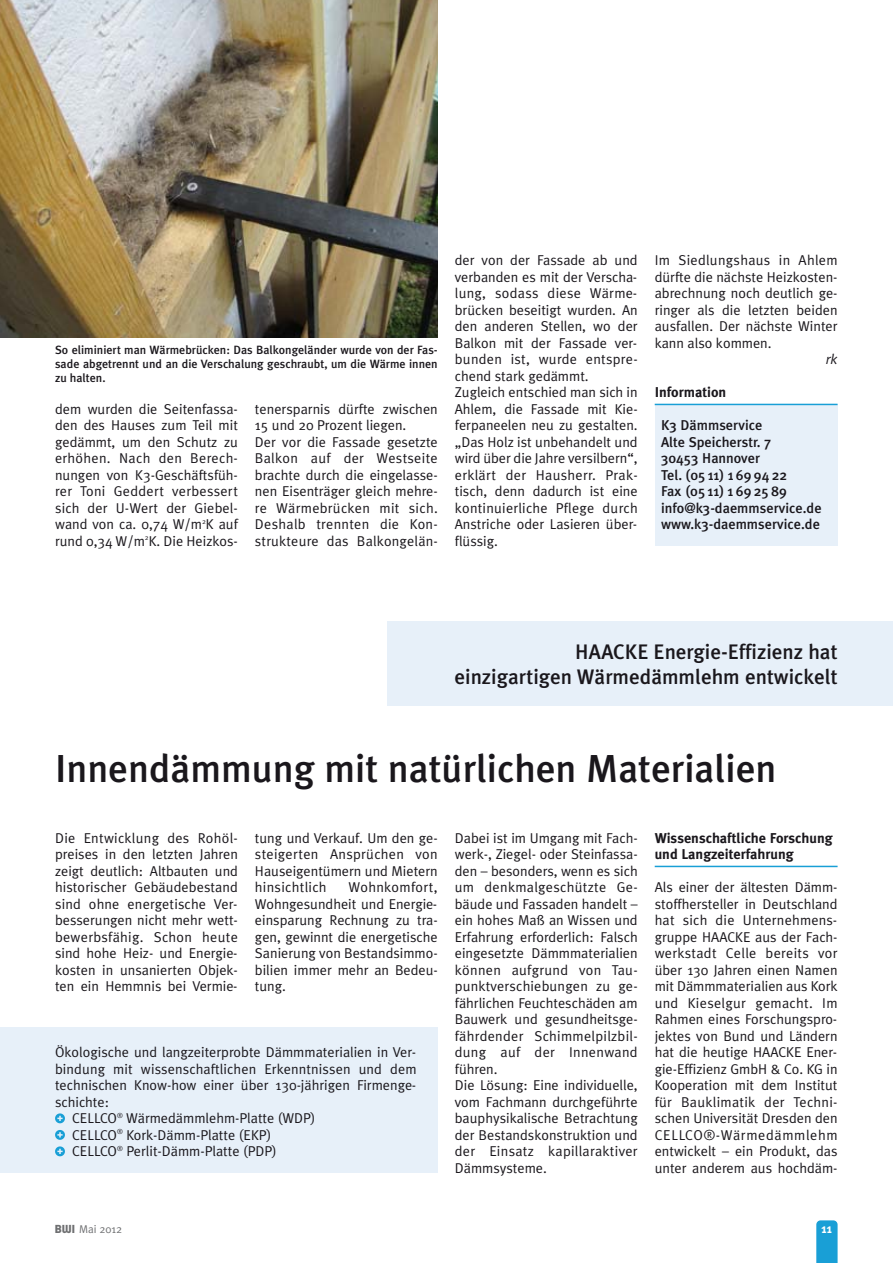
<style>
.page{position:relative;width:893px;height:1263px;background:#fff}
.page>*{position:absolute;margin:0;border:0;box-sizing:border-box;transform-origin:0 0}
.t1{font:500 39px "Meta Plus";color:#1a171c}
.t2{font:500 21px/24.8px "Meta Plus";color:#1a171c;text-align:right}
.t3{font:14.25px/16.5px "Meta Plus Normal";color:#1a171c;text-align:justify}
.t4{font:500 14.25px/16.5px "Meta Plus";color:#1a171c}
.t5{font:700 14.25px/16.5px "Meta Plus";color:#1a171c}
.t6{font:italic 14.25px "Meta Plus Normal";color:#1a171c}
.t7{font:700 12.75px "Meta Plus";color:#fff}
.t8{font:500 12px/14.2px "Meta Plus";color:#1a171c;text-align:justify}
.t9{font:11.25px "Meta Plus Normal";color:#6f7072}
.s1{font-family:"Expressa";font-weight:700}
</style>
<div class="page">
<div style="left:387px;top:621px;width:506px;height:85px;background:#e7f0f9"></div>
<div style="left:655px;top:405px;width:182px;height:141px;background:#e7f0f9"></div>
<svg style="left:816px;top:1220px;width:21px;height:43px"></svg>
<hr style="left:655px;top:404px;width:182px;height:1px;background:#199fd6">
<img style="left:0;top:0;width:438px;height:338px">
<hr style="left:655px;top:866px;width:182px;height:1px;background:#199fd6">
<div style="left:0;top:1027px;width:438px;height:146px;background:#e7f0f9"></div>
<svg style="left:55px;top:1146px;width:10px;height:10px"></svg>
<svg style="left:55px;top:1130px;width:10px;height:10px"></svg>
<svg style="left:55px;top:1113px;width:10px;height:10px"></svg>
<p class="t8" style="left:55px;top:343px;width:384px">So eliminiert man Wärmebrücken: Das Balkongeländer wurde von der Fas&shy;sade abgetrennt und an die Verschalung geschraubt, um die Wärme innen zu halten.</p>
<p class="t3" style="left:55px;top:402px;width:184px">dem wurden die Seitenfassa&shy;den des Hauses zum Teil mit gedämmt, um den Schutz zu erhöhen. Nach den Berech&shy;nungen von K3-Geschäftsfüh&shy;rer Toni Geddert verbessert sich der U-Wert der Giebel&shy;wand von ca. 0,74 W/m<sup>2</sup>K auf rund 0,34 W/m<sup>2</sup>K. Die Heizkos-</p>
<p class="t3" style="left:255px;top:402px;width:184px;text-align:left">tenersparnis dürfte zwischen<br>15 und 20 Prozent liegen.<br>Der vor die Fassade gesetzte<br>Balkon auf der Westseite brachte durch die eingelasse&shy;nen Eisenträger gleich mehre&shy;re Wärmebrücken mit sich.<br>Deshalb trennten die Kon&shy;strukteure das Balkongelän-</p>
<p class="t3" style="left:455px;top:253px;width:184px;text-align:left">der von der Fassade ab und verbanden es mit der Verscha&shy;lung, sodass diese Wärme&shy;brücken beseitigt wurden. An den anderen Stellen, wo der<br>Balkon mit der Fassade ver&shy;bunden ist, wurde entspre&shy;chend stark gedämmt.<br>Zugleich entschied man sich in<br>Ahlem, die Fassade mit Kie&shy;ferpaneelen neu zu gestalten. „Das Holz ist unbehandelt und wird über die Jahre versilbern“, erklärt der Hausherr. Prak&shy;tisch, denn dadurch ist eine kontinuierliche Pflege durch<br>Anstriche oder Lasieren über&shy;flüssig.</p>
<p class="t3" style="left:655px;top:253px;width:184px">Im Siedlungshaus in Ahlem dürfte die nächste Heizkosten&shy;abrechnung noch deutlich ge&shy;ringer als die letzten beiden ausfallen. Der nächste Winter kann also kommen.</p>
<p class="t6" style="left:826px;top:354px;width:13px">rk</p>
<p class="t5" style="left:655px;top:385px;width:73px">Information</p>
<p class="t4" style="left:661px;top:418px;width:162px">K3 Dämmservice<br>Alte Speicherstr. 7<br>30453 Hannover<br>Tel. (05 11) 1 69 94 22<br>Fax (05 11) 1 69 25 89 info@k3-daemmservice.de www.k3-daemmservice.de</p>
<h2 class="t2" style="left:454px;top:640px;width:385px">HAACKE Energie-Effizienz hat einzigartigen Wärmedämmlehm entwickelt</h2>
<h1 class="t1" style="left:55px;top:752px;width:723px">Innendämmung mit natürlichen Materialien</h1>
<p class="t3" style="left:55px;top:831px;width:184px">Die Entwicklung des Rohöl&shy;preises in den letzten Jahren zeigt deutlich: Altbauten und historischer Gebäudebestand sind ohne energetische Ver&shy;besserungen nicht mehr wett&shy;bewerbsfähig. Schon heute sind hohe Heiz- und Energie&shy;kosten in unsanierten Objek&shy;ten ein Hemmnis bei Vermie-</p>
<p class="t3" style="left:255px;top:831px;width:184px">tung und Verkauf. Um den ge&shy;steigerten Ansprüchen von Hauseigentümern und Mietern hinsichtlich</p>
<p class="t3" style="left:255px;top:880px;width:184px;text-indent:94px">Wohnkomfort, Wohngesundheit und Energie&shy;einsparung Rechnung zu tra&shy;gen, gewinnt die energetische Sanierung von Bestandsimmo&shy;bilien immer mehr an Bedeu&shy;tung.</p>
<p class="t3" style="left:55px;top:1045px;width:362px">Ökologische und langzeiterprobte Dämmmaterialien in Ver-</p>
<p class="t3" style="left:55px;top:1062px;width:363px">bindung mit wissenschaftlichen Erkenntnissen und dem</p>
<p class="t3" style="left:55px;top:1078px;width:362px">technischen Know-how einer über 130-jährigen Firmenge-</p>
<p class="t3" style="left:55px;top:1095px;width:56px">schichte:</p>
<p class="t3" style="left:72px;top:1111px;width:245px">CELLCO<sup>®</sup> Wärmedämmlehm-Platte (WDP)</p>
<p class="t3" style="left:72px;top:1128px;width:201px">CELLCO<sup>®</sup> Kork-Dämm-Platte (EKP)</p>
<p class="t3" style="left:72px;top:1144px;width:206px">CELLCO<sup>®</sup> Perlit-Dämm-Platte (PDP)</p>
<p class="t3" style="left:455px;top:831px;width:184px;text-align:left">Dabei ist im Umgang mit Fach&shy;werk-, Ziegel- oder Steinfassa&shy;den – besonders, wenn es sich um denkmalgeschützte Ge&shy;bäude und Fassaden handelt – ein hohes Maß an Wissen und<br>Erfahrung erforderlich: Falsch eingesetzte Dämmmaterialien können aufgrund von Tau&shy;punktverschiebungen zu ge&shy;fährlichen Feuchteschäden am<br>Bauwerk und gesundheitsge&shy;fährdender Schimmelpilzbil&shy;dung auf der Innenwand führen.<br>Die Lösung: Eine individuelle, vom Fachmann durchgeführte bauphysikalische Betrachtung der Bestandskonstruktion und der Einsatz kapillaraktiver<br>Dämmsysteme.</p>
<p class="t5" style="left:655px;top:830px;width:179px">Wissenschaftliche Forschung und Langzeiterfahrung</p>
<p class="t3" style="left:655px;top:880px;width:184px">Als einer der ältesten Dämm&shy;stoffhersteller in Deutschland hat sich die Unternehmens&shy;gruppe HAACKE aus der Fach&shy;werkstadt Celle bereits vor über 130 Jahren einen Namen mit Dämmmaterialien aus Kork und Kieselgur gemacht. Im Rahmen eines Forschungspro&shy;jektes von Bund und Ländern hat die heutige HAACKE Ener&shy;gie-Effizienz GmbH &amp; Co. KG in Kooperation mit dem Institut für Bauklimatik der Techni&shy;schen Universität Dresden den CELLCO®-Wärmedämmlehm entwickelt – ein Produkt, das unter anderem aus hochdäm-</p>
<p class="t9" style="left:55px;top:1225px;width:68px"><span class="s1">BWI</span> Mai 2012</p>
<p class="t7" style="left:821px;top:1223px;width:12px">11</p>
</div>
